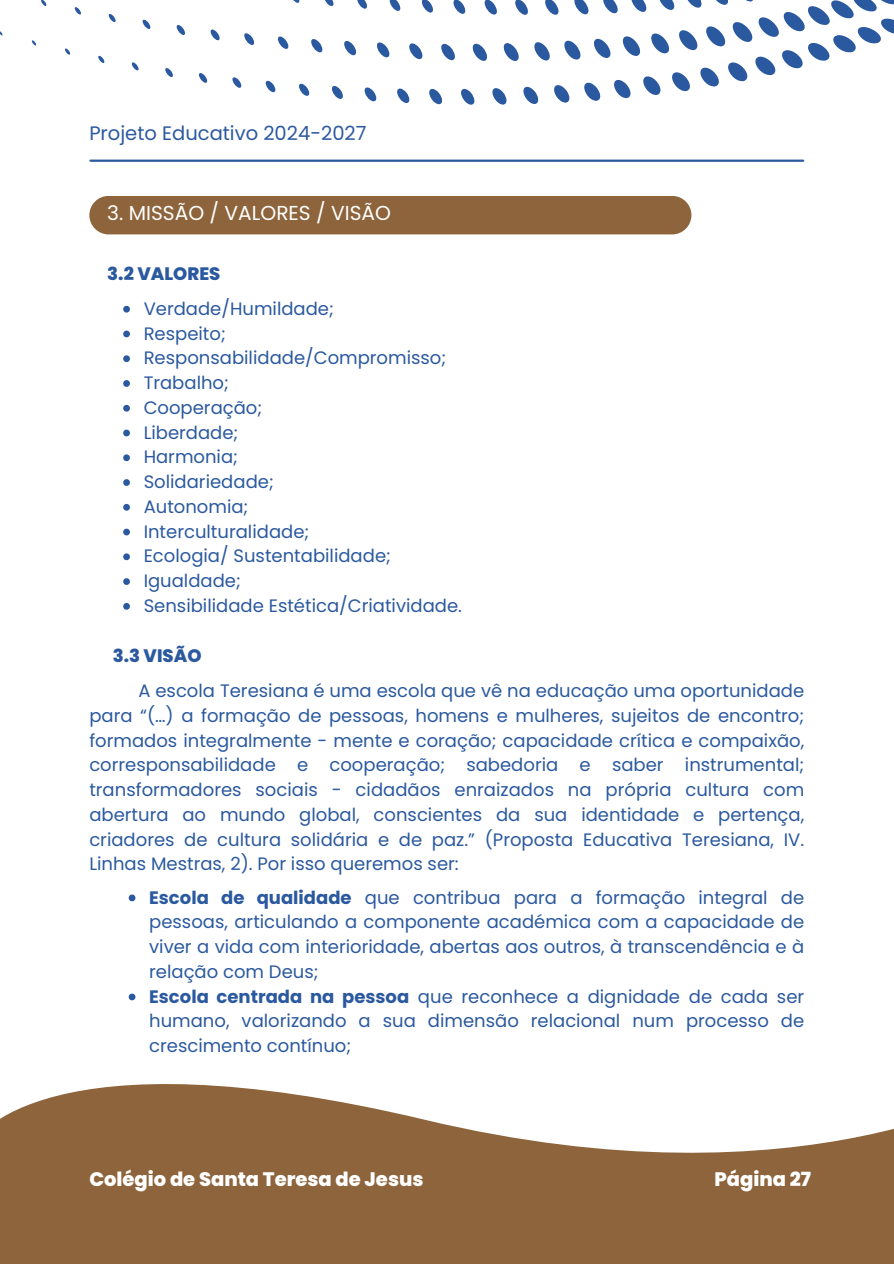
<style>
.page{position:relative;width:894px;height:1264px;background:#fff}
.page>*{position:absolute;margin:0;border:0;box-sizing:border-box;transform-origin:0 0}
.t1{font:20.1px "Poppins";color:#fff}
.t2{font:800 19.5px "Poppins";color:#fff}
.t3{font:19.5px "Poppins";color:#2b599f}
.t4{font:18px/24.8px "Poppins";color:#2b599f;text-align:justify}
.t5{font:800 18px "Poppins";color:#2b599f}
.s1{font-weight:700}
</style>
<div class="page">
<svg style="left:0;top:1084px;width:893px;height:179px;fill:#8d643b"></svg>
<svg style="left:31px;top:40px;width:6px;height:6px"></svg>
<svg style="left:65px;top:48px;width:6px;height:7px"></svg>
<svg style="left:98px;top:55px;width:7px;height:8px"></svg>
<svg style="left:131px;top:62px;width:8px;height:9px"></svg>
<svg style="left:165px;top:68px;width:8px;height:9px"></svg>
<svg style="left:199px;top:73px;width:9px;height:10px"></svg>
<svg style="left:41px;top:0;width:6px;height:6px"></svg>
<svg style="left:74px;top:7px;width:7px;height:8px"></svg>
<svg style="left:108px;top:14px;width:8px;height:9px"></svg>
<svg style="left:142px;top:19px;width:9px;height:10px"></svg>
<svg style="left:176px;top:25px;width:9px;height:10px"></svg>
<svg style="left:210px;top:29px;width:10px;height:12px"></svg>
<svg style="left:232px;top:0;width:661px;height:105px"></svg>
<hr style="left:90px;top:159px;width:712px;height:3px;background:#2b599f">
<div style="left:89px;top:196px;width:602px;height:38px;background:#8d643b;border-radius:19px"></div>
<svg style="left:123px;top:306px;width:7px;height:6px"></svg>
<svg style="left:123px;top:330px;width:7px;height:7px"></svg>
<svg style="left:123px;top:355px;width:7px;height:7px"></svg>
<svg style="left:123px;top:380px;width:7px;height:7px"></svg>
<svg style="left:123px;top:405px;width:7px;height:6px"></svg>
<svg style="left:123px;top:429px;width:7px;height:7px"></svg>
<svg style="left:123px;top:454px;width:7px;height:7px"></svg>
<svg style="left:123px;top:479px;width:7px;height:7px"></svg>
<svg style="left:123px;top:504px;width:7px;height:6px"></svg>
<svg style="left:123px;top:528px;width:7px;height:7px"></svg>
<svg style="left:123px;top:553px;width:7px;height:7px"></svg>
<svg style="left:123px;top:578px;width:7px;height:7px"></svg>
<svg style="left:123px;top:603px;width:7px;height:6px"></svg>
<svg style="left:129px;top:894px;width:6px;height:7px"></svg>
<svg style="left:129px;top:993px;width:6px;height:7px"></svg>
<h1 class="t3" style="left:89px;top:119px;width:278px">Projeto Educativo 2024-2027</h1>
<h4 class="t1" style="left:107px;top:199px;width:285px">3. MISSÃO / VALORES / VISÃO</h4>
<p class="t5" style="left:107px;top:261px;width:115px">3.2 VALORES</p>
<p class="t4" style="left:144px;top:296px;width:192px">Verdade/Humildade;</p>
<p class="t4" style="left:144px;top:321px;width:84px">Respeito;</p>
<p class="t4" style="left:144px;top:345px;width:304px">Responsabilidade/Compromisso;</p>
<p class="t4" style="left:144px;top:370px;width:87px">Trabalho;</p>
<p class="t4" style="left:144px;top:395px;width:120px">Cooperação;</p>
<p class="t4" style="left:144px;top:420px;width:96px">Liberdade;</p>
<p class="t4" style="left:144px;top:444px;width:96px">Harmonia;</p>
<p class="t4" style="left:144px;top:469px;width:131px">Solidariedade;</p>
<p class="t4" style="left:144px;top:494px;width:106px">Autonomia;</p>
<p class="t4" style="left:144px;top:519px;width:167px">Interculturalidade;</p>
<p class="t4" style="left:144px;top:543px;width:249px">Ecologia/ Sustentabilidade;</p>
<p class="t4" style="left:144px;top:568px;width:99px">Igualdade;</p>
<h4 class="t4" style="left:144px;top:593px;width:320px">Sensibilidade Estética/Criatividade.</h4>
<p class="t5" style="left:113px;top:643px;width:90px">3.3 VISÃO</p>
<p class="t4" style="left:89px;top:678px;width:716px;text-indent:49px">A escola Teresiana é uma escola que vê na educação uma oportunidade para “(…) a formação de pessoas, homens e mulheres, sujeitos de encontro; formados integralmente - mente e coração; capacidade crítica e compaixão, corresponsabilidade e cooperação; sabedoria e saber instrumental; transformadores sociais - cidadãos enraizados na própria cultura com abertura ao mundo global, conscientes da sua identidade e pertença, criadores de cultura solidária e de paz.” (Proposta Educativa Teresiana, IV.<br>Linhas Mestras, 2). Por isso queremos ser:</p>
<p class="t4" style="left:149px;top:884px;width:656px"><span class="s1">Escola de qualidade</span> que contribua para a formação integral de pessoas, articulando a componente académica com a capacidade de viver a vida com interioridade, abertas aos outros, à transcendência e à relação com Deus;</p>
<p class="t4" style="left:149px;top:983px;width:656px"><span class="s1">Escola centrada na pessoa</span> que reconhece a dignidade de cada ser humano, valorizando a sua dimensão relacional num processo de crescimento contínuo;</p>
<p class="t2" style="left:89px;top:1165px;width:335px">Colégio de Santa Teresa de Jesus</p>
<h3 class="t2" style="left:714px;top:1165px;width:98px">Página 27</h3>
</div>
